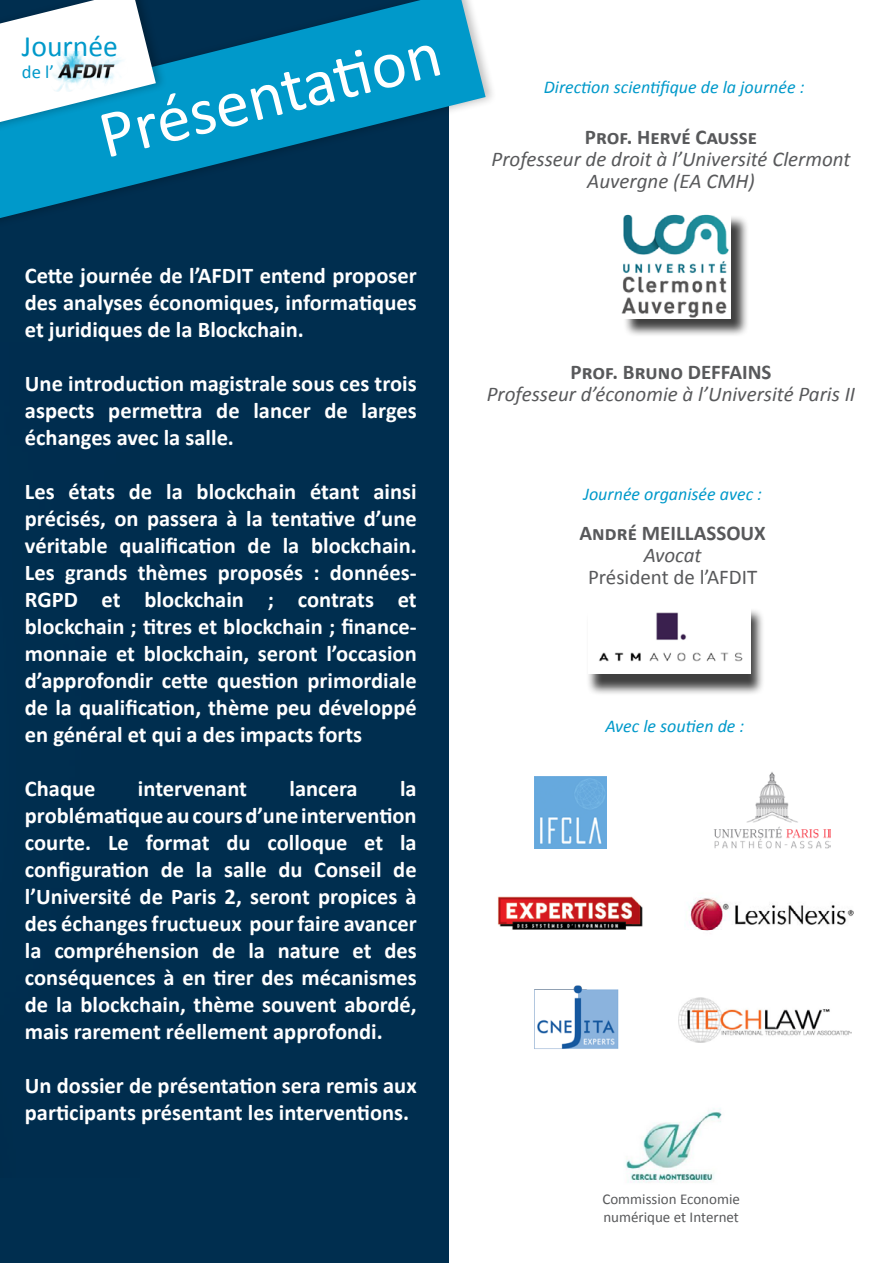
<style>
.page{position:relative;width:893px;height:1263px;background:#fff}
.page>*{position:absolute;margin:0;border:0;box-sizing:border-box;transform-origin:0 0}
.t1{font:67.8px "Calibri";color:#fff}
.t2{font:29.55px "Calibri";color:#0099ca}
.t3{font:700 22.5px/27px "Calibri";color:#fff;text-align:justify}
.t4{font:italic 21px/21.6px "Calibri";color:#58595b;text-align:center}
.t5{font:700 21px "Calibri";color:#58595b}
.t6{font:21px "Calibri";color:#58595b}
.t7{font:18.6px "Calibri";color:#0099ca}
.t8{font:italic 18px "Calibri";color:#0099ca}
.t9{font:15px/18px "Calibri";color:#58595b}
</style>
<div class="page">
<div style="left:0;top:0;width:449px;height:1263px;background:#002e4f"></div>
<img style="left:626px;top:1108px;width:96px;height:75px">
<div style="left:0;top:0;width:498px;height:243px;background:#000;opacity:.25"></div>
<svg style="left:0;top:0;width:486px;height:218px;fill:#0099ca"></svg>
<div style="left:0;top:0;width:168px;height:216px;background:#000;opacity:.25"></div>
<svg style="left:0;top:0;width:156px;height:122px"></svg>
<img style="left:50px;top:52px;width:89px;height:40px">
<div style="left:586px;top:607px;width:179px;height:88px;background:#000;opacity:.75"></div>
<img style="left:589px;top:607px;width:162px;height:66px">
<img style="left:678px;top:997px;width:174px;height:45px">
<img style="left:497px;top:896px;width:146px;height:34px">
<img style="left:689px;top:897px;width:165px;height:34px">
<img style="left:534px;top:985px;width:85px;height:64px">
<img style="left:535px;top:776px;width:72px;height:72px">
<img style="left:714px;top:772px;width:117px;height:76px">
<div style="left:623px;top:214px;width:126px;height:123px;background:#000;opacity:.75"></div>
<img style="left:621px;top:214px;width:109px;height:105px">
<h2 class="t2" style="left:22px;top:28px;width:97px">Journée</h2>
<p class="t7" style="left:22px;top:60px;width:34px">de l’</p>
<h1 class="t1" style="left:90px;top:95px;width:351px;rotate:-14deg">Présentati on</h1>
<p class="t3" style="left:25px;top:262px;width:393px">Cette journée de l’AFDIT entend proposer des analyses économiques, informatiques et juridiques de la Blockchain.</p>
<p class="t3" style="left:25px;top:370px;width:393px">Une introduction magistrale sous ces trois aspects permettra de lancer de larges échanges avec la salle.</p>
<p class="t3" style="left:25px;top:478px;width:393px">Les états de la blockchain étant ainsi précisés, on passera à la tentative d’une véritable qualification de la blockchain.<br>Les grands thèmes proposés : données-RGPD et blockchain ; contrats et blockchain ; titres et blockchain ; finance&shy;monnaie et blockchain, seront l’occasion d’approfondir cette question primordiale de la qualification, thème peu développé en général et qui a des impacts forts</p>
<p class="t3" style="left:25px;top:775px;width:72px">Chaque</p>
<p class="t3" style="left:138px;top:775px;width:111px">intervenant</p>
<p class="t3" style="left:290px;top:775px;width:70px">lancera</p>
<p class="t3" style="left:25px;top:775px;width:393px;text-indent:375px">la problématique au cours d’une intervention courte. Le format du colloque et la configuration de la salle du Conseil de l’Université de Paris 2, seront propices à des échanges fructueux pour faire avancer la compréhension de la nature et des conséquences à en tirer des mécanismes de la blockchain, thème souvent abordé, mais rarement réellement approfondi.</p>
<p class="t3" style="left:25px;top:1072px;width:393px">Un dossier de présentation sera remis aux participants présentant les interventions.</p>
<p class="t8" style="left:544px;top:75px;width:262px">Direction scientifique de la journée :</p>
<p class="t5" style="left:585px;top:124px;width:174px">Prof. Hervé Causse</p>
<p class="t4" style="left:492px;top:147px;width:360px">Professeur de droit à l’Université Clermont<br>Auvergne (EA CMH)</p>
<p class="t5" style="left:570px;top:359px;width:202px">Prof. Bruno DEFFAINS</p>
<p class="t4" style="left:487px;top:382px;width:370px">Professeur d’économie à l’Université Paris II</p>
<p class="t8" style="left:583px;top:482px;width:180px">Journée organisée avec :</p>
<p class="t5" style="left:580px;top:520px;width:188px">André MEILLASSOUX</p>
<p class="t4" style="left:644px;top:543px;width:59px">Avocat</p>
<p class="t6" style="left:588px;top:563px;width:171px">Président de l’AFDIT</p>
<p class="t8" style="left:605px;top:714px;width:140px">Avec le soutien de :</p>
<p class="t9" style="left:602px;top:1190px;width:139px">Commission Economie numérique et Internet</p>
</div>
